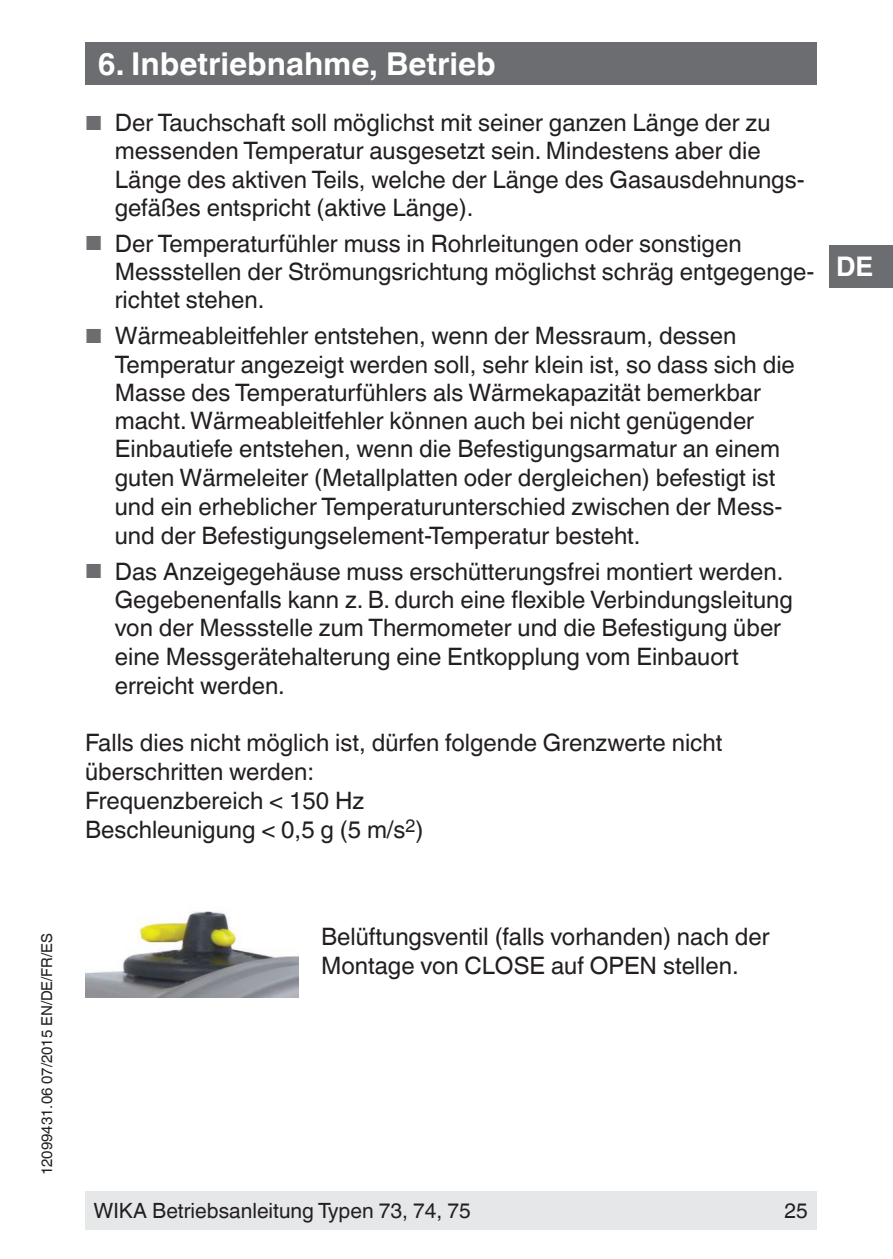
<style>
.page{position:relative;width:893px;height:1259px;background:#fff}
.page>*{position:absolute;margin:0;border:0;box-sizing:border-box;transform-origin:0 0}
.t1{font:700 31.5px "Helvetica World";color:#fff}
.t2{font:700 27px "Helvetica World";color:#fff}
.t3{font:24px/28.5px "Helvetica World";color:#231f20}
.t4{font:21px "Helvetica World";color:#231f20}
.t5{font:15px "Helvetica World";color:#231f20}
.s1{font-size:20.4px;color:#6c6d70}
</style>
<div class="page">
<div style="left:85px;top:1191px;width:731px;height:38px;background:#e6e7e9"></div>
<div style="left:829px;top:245px;width:64px;height:42px;background:#6c6d70"></div>
<div style="left:85px;top:43px;width:731px;height:42px;background:#6c6d70"></div>
<img style="left:85px;top:911px;width:214px;height:87px">
<p class="t5" style="left:38px;top:1175px;width:244px;rotate:-90deg">12099431.06 07/2015 EN/DE/FR/ES</p>
<h1 class="t1" style="left:98px;top:46px;width:400px">6. Inbetriebnahme, Betrieb</h1>
<p class="t3" style="left:115px;top:109px;width:691px;text-indent:-30px"><span class="s1">■</span> Der Tauchschaft soll möglichst mit seiner ganzen Länge der zu messenden Temperatur ausgesetzt sein. Mindestens aber die Länge des aktiven Teils, welche der Länge des Gasausdehnungs&shy;gefäßes entspricht (aktive Länge).</p>
<p class="t3" style="left:115px;top:229px;width:701px;text-indent:-30px"><span class="s1">■</span> Der Temperaturfühler muss in Rohrleitungen oder sonstigen<br>Messstellen der Strömungsrichtung möglichst schräg entgegenge&shy;richtet stehen.</p>
<p class="t3" style="left:115px;top:322px;width:682px;text-indent:-30px"><span class="s1">■</span> Wärmeableitfehler entstehen, wenn der Messraum, dessen Temperatur angezeigt werden soll, sehr klein ist, so dass sich die Masse des Temperaturfühlers als Wärmekapazität bemerkbar macht. Wärmeableitfehler können auch bei nicht genügender Einbautiefe entstehen, wenn die Befestigungsarmatur an einem guten Wärmeleiter (Metallplatten oder dergleichen) befestigt ist und ein erheblicher Temperaturunterschied zwischen der Mess&shy;und der Befestigungselement-Temperatur besteht.</p>
<p class="t3" style="left:115px;top:557px;width:680px;text-indent:-30px"><span class="s1">■</span> Das Anzeigegehäuse muss erschütterungsfrei montiert werden.<br>Gegebenenfalls kann z. B. durch eine flexible Verbindungsleitung von der Messstelle zum Thermometer und die Befestigung über eine Messgerätehalterung eine Entkopplung vom Einbauort erreicht werden.</p>
<p class="t3" style="left:85px;top:728px;width:639px">Falls dies nicht möglich ist, dürfen folgende Grenzwerte nicht überschritten werden:<br>Frequenzbereich &lt; 150 Hz<br>Beschleunigung &lt; 0,5 g (5 m/s<sup>2</sup>)</p>
<p class="t2" style="left:836px;top:251px;width:39px">DE</p>
<p class="t3" style="left:321px;top:922px;width:450px">Belüftungsventil (falls vorhanden) nach der<br>Montage von CLOSE auf OPEN stellen.</p>
<p class="t4" style="left:94px;top:1198px;width:379px">WIKA Betriebsanleitung Typen 73, 74, 75</p>
<p class="t4" style="left:785px;top:1198px;width:25px">25</p>
</div>
